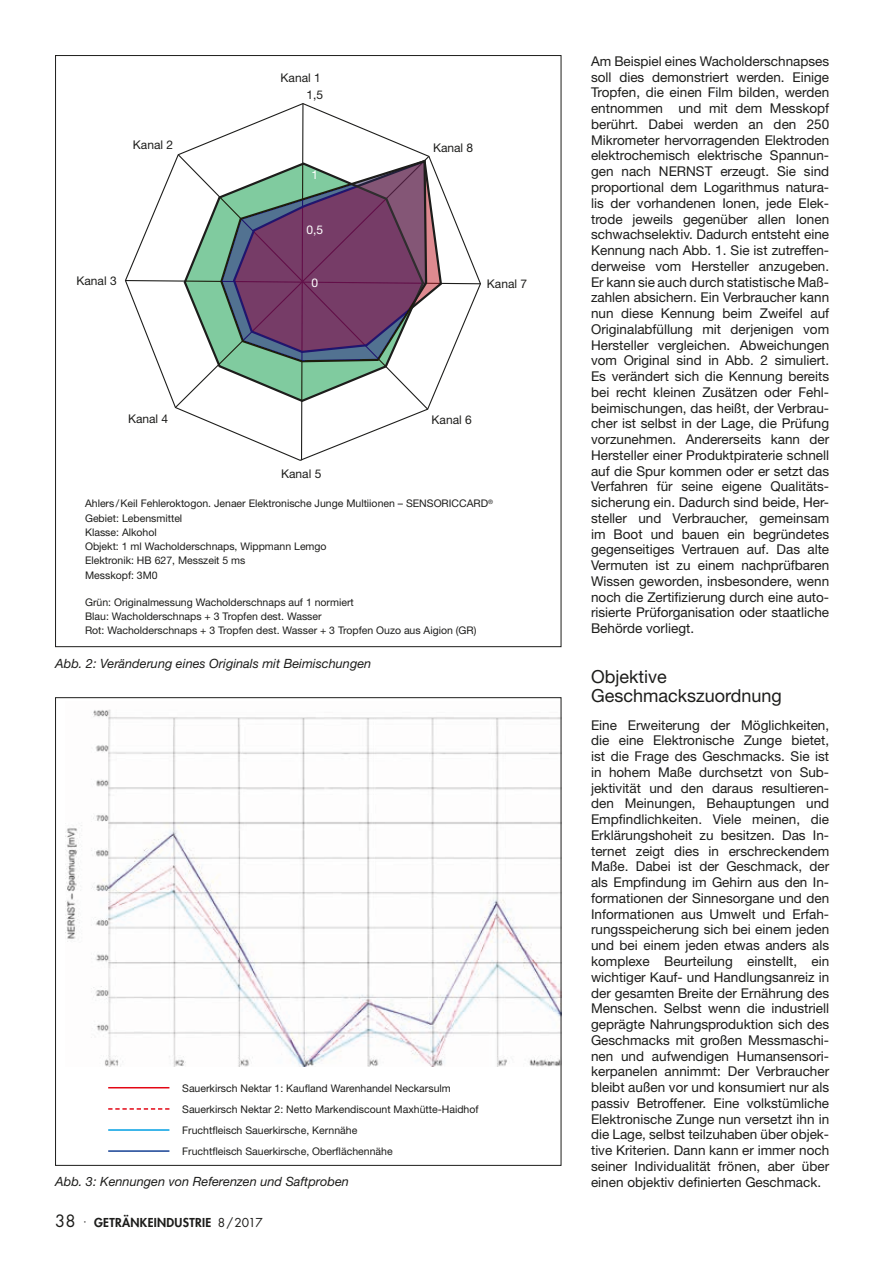
<style>
.page{position:relative;width:893px;height:1263px;background:#fff}
.page>*{position:absolute;margin:0;border:0;box-sizing:border-box;transform-origin:0 0}
.t1{font:18px/19.5px "Helvetica Neue";color:#1d1d1b}
.t2{font:13.5px/15.8px "Helvetica Neue";color:#1d1d1b;text-align:justify}
.t3{font:italic 12.75px "Helvetica Neue";color:#1d1d1b}
.t4{font:12px "Helvetica Neue";color:#1d1d1b}
.t5{font:800 12px "Futura";letter-spacing:.025em;color:#1d1d1b}
.t6{font:12px "Helvetica Neue";color:#fff}
.t7{font:10.5px/14.2px "Helvetica Neue";color:#1d1d1b}
.s1{font-weight:400;font-size:16.5px}
.s2{font-weight:400}
</style>
<div class="page">
<svg style="left:124px;top:103px;width:357px;height:358px"></svg>
<svg style="left:184px;top:162px;width:240px;height:240px"></svg>
<img style="left:65px;top:709px;width:494px;height:357px">
<hr style="left:108px;top:1087px;width:61px;height:1px;background:#e30614">
<svg style="left:108px;top:1108px;width:61px;height:2px"></svg>
<hr style="left:108px;top:1129px;width:61px;height:2px;background:#009fe3">
<hr style="left:108px;top:1150px;width:61px;height:2px;background:#164194">
<p class="t4" style="left:281px;top:70px;width:42px">Kanal 1</p>
<p class="t4" style="left:133px;top:137px;width:42px">Kanal 2</p>
<p class="t4" style="left:77px;top:273px;width:42px">Kanal 3</p>
<p class="t4" style="left:128px;top:411px;width:42px">Kanal 4</p>
<p class="t4" style="left:306px;top:88px;width:18px">1,5</p>
<p class="t6" style="left:311px;top:167px;width:8px">1</p>
<p class="t6" style="left:306px;top:223px;width:18px">0,5</p>
<p class="t6" style="left:311px;top:276px;width:8px">0</p>
<p class="t4" style="left:281px;top:466px;width:42px">Kanal 5</p>
<p class="t4" style="left:433px;top:140px;width:42px">Kanal 8</p>
<p class="t4" style="left:487px;top:276px;width:42px">Kanal 7</p>
<p class="t4" style="left:432px;top:413px;width:42px">Kanal 6</p>
<p class="t7" style="left:85px;top:496px;width:409px">Ahlers /Keil Fehleroktogon. Jenaer Elektronische Junge Multiionen – SENSORICCARD<sup>® </sup>Gebiet: Lebensmittel<br>Klasse: Alkohol<br>Objekt: 1 ml Wacholderschnaps, Wippmann Lemgo<br>Elektronik: HB 627, Messzeit 5 ms<br>Messkopf: 3M0</p>
<p class="t7" style="left:85px;top:594px;width:393px">Grün: Originalmessung Wacholderschnaps auf 1 normiert<br>Blau: Wacholderschnaps + 3 Tropfen dest. Wasser<br>Rot: Wacholderschnaps + 3 Tropfen dest. Wasser + 3 Tropfen Ouzo aus Aigion (GR)</p>
<p class="t3" style="left:55px;top:655px;width:317px">Abb. 2: Veränderung eines Originals mit Beimischungen</p>
<p class="t7" style="left:182px;top:1077px;width:298px;line-height:21px">Sauerkirsch Nektar 1: Kaufland Warenhandel Neckarsulm Sauerkirsch Nektar 2: Netto Markendiscount Maxhütte-Haidhof Fruchtfleisch Sauerkirsche, Kernnähe<br>Fruchtfleisch Sauerkirsche, Oberflächennähe</p>
<p class="t3" style="left:55px;top:1174px;width:295px">Abb. 3: Kennungen von Referenzen und Saftproben</p>
<p class="t5" style="left:55px;top:1214px;width:209px"><span class="s1">38</span> <span class="s2">·</span> GETRÄNKEINDUSTRIE <span class="s2">8/2017</span></p>
<p class="t2" style="left:591px;top:53px;width:240px">Am Beispiel eines Wacholderschnapses soll dies demonstriert werden. Einige Tropfen, die einen Film bilden, werden entnommen und mit dem Messkopf berührt. Dabei werden an den 250<br>Mikrometer hervorragenden Elektroden elektrochemisch elektrische Spannun&shy;gen nach NERNST erzeugt. Sie sind proportional dem Logarithmus natura&shy;lis der vorhandenen Ionen, jede Elek&shy;trode jeweils gegenüber allen Ionen schwachselektiv. Dadurch entsteht eine Kennung nach Abb. 1. Sie ist zutreffen&shy;derweise vom Hersteller anzugeben.<br>Er kann sie auch durch statistische Maß&shy;zahlen absichern. Ein Verbraucher kann nun diese Kennung beim Zweifel auf Originalabfüllung mit derjenigen vom Hersteller vergleichen. Abweichungen vom Original sind in Abb. 2 simuliert.<br>Es verändert sich die Kennung bereits bei recht kleinen Zusätzen oder Fehl&shy;beimischungen, das heißt, der Verbrau&shy;cher ist selbst in der Lage, die Prüfung vorzunehmen. Andererseits kann der Hersteller einer Produktpiraterie schnell auf die Spur kommen oder er setzt das Verfahren für seine eigene Qualitäts&shy;sicherung ein. Dadurch sind beide, Her&shy;steller und Verbraucher, gemeinsam im Boot und bauen ein begründetes gegenseitiges Vertrauen auf. Das alte Vermuten ist zu einem nachprüfbaren Wissen geworden, insbesondere, wenn noch die Zertifizierung durch eine auto&shy;risierte Prüforganisation oder staatliche Behörde vorliegt.</p>
<h1 class="t1" style="left:591px;top:666px;width:192px">Objektive<br>Geschmackszuordnung</h1>
<p class="t2" style="left:591px;top:717px;width:240px">Eine Erweiterung der Möglichkeiten, die eine Elektronische Zunge bietet, ist die Frage des Geschmacks. Sie ist in hohem Maße durchsetzt von Sub&shy;jektivität und den daraus resultieren&shy;den Meinungen, Behauptungen und Empfindlichkeiten. Viele meinen, die Erklärungshoheit zu besitzen. Das In&shy;ternet zeigt dies in erschreckendem Maße. Dabei ist der Geschmack, der als Empfindung im Gehirn aus den In&shy;formationen der Sinnesorgane und den Informationen aus Umwelt und Erfah&shy;rungsspeicherung sich bei einem jeden und bei einem jeden etwas anders als komplexe Beurteilung einstellt, ein wichtiger Kauf- und Handlungsanreiz in der gesamten Breite der Ernährung des Menschen. Selbst wenn die industriell geprägte Nahrungsproduktion sich des Geschmacks mit großen Messmaschi&shy;nen und aufwendigen Humansensori&shy;kerpanelen annimmt: Der Verbraucher bleibt außen vor und konsumiert nur als passiv Betroffener. Eine volkstümliche Elektronische Zunge nun versetzt ihn in die Lage, selbst teilzuhaben über objek&shy;tive Kriterien. Dann kann er immer noch seiner Individualität frönen, aber über einen objektiv definierten Geschmack.</p>
</div>
